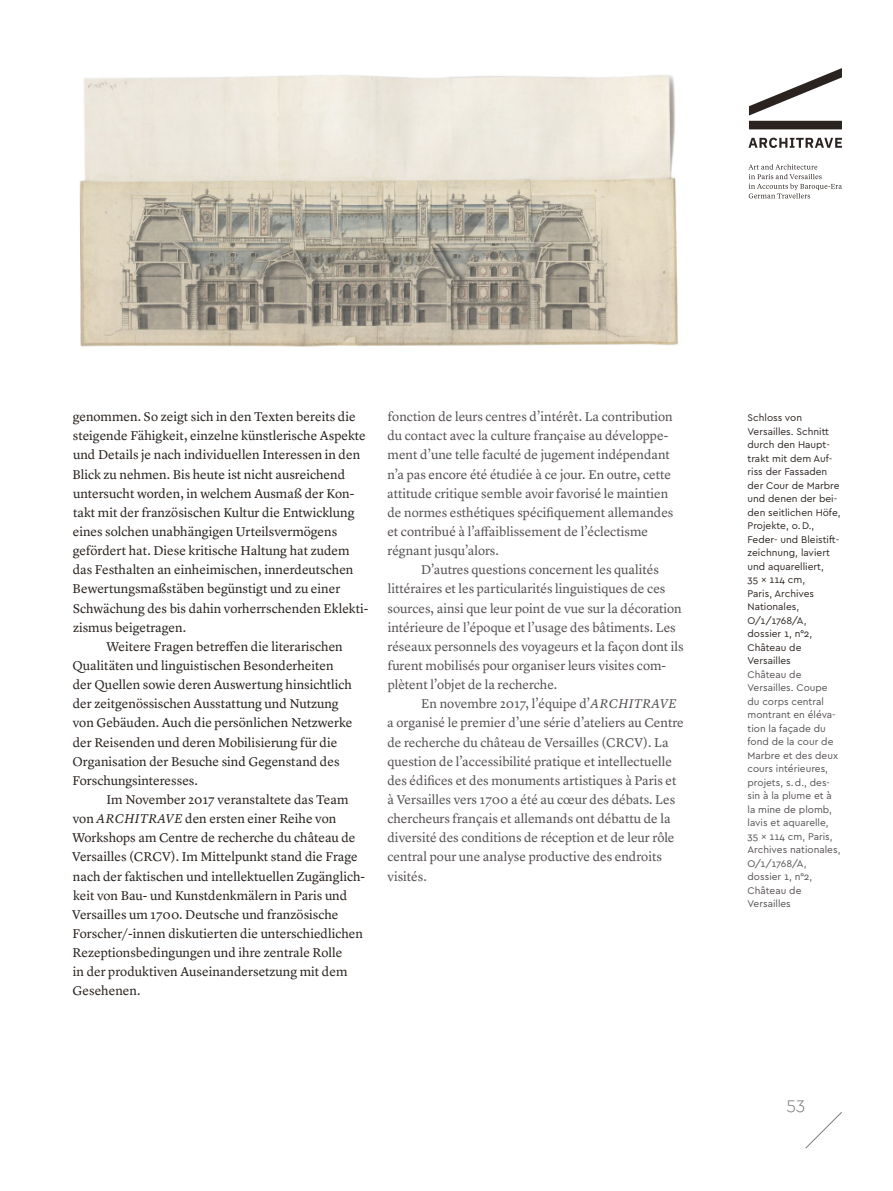
<style>
.page{position:relative;width:893px;height:1191px;background:#fff}
.page>*{position:absolute;margin:0;border:0;box-sizing:border-box;transform-origin:0 0}
.t1{font:300 18px "Cera Pro";color:#7d7c7b}
.t2{font:13.2px "Lyon Text";color:#2a231f}
.t3{font:13.2px/19.2px "Lyon Text";color:#555150}
.t4{font:10.2px/13.5px "Cera Pro";color:#2a231f}
.t5{font:10.2px/13.5px "Cera Pro";color:#555150}
.s1{font-style:italic}
</style>
<div class="page">
<svg style="left:805px;top:1112px;width:37px;height:37px"></svg>
<img style="left:79px;top:75px;width:599px;height:272px">
<svg style="left:748px;top:68px;width:94px;height:130px"></svg>
<p class="t2" style="left:73px;top:406px;width:284px">genommen. So zeigt sich in den Texten bereits die</p>
<p class="t2" style="left:73px;top:426px;width:295px">steigende Fähigkeit, einzelne künstlerische Aspekte</p>
<p class="t2" style="left:73px;top:445px;width:289px">und Details je nach individuellen Interessen in den</p>
<p class="t2" style="left:73px;top:464px;width:274px">Blick zu nehmen. Bis heute ist nicht ausreichend</p>
<p class="t2" style="left:73px;top:483px;width:283px">untersucht worden, in welchem Ausmaß der Kon-</p>
<p class="t2" style="left:73px;top:502px;width:283px">takt mit der französischen Kultur die Entwicklung</p>
<p class="t2" style="left:73px;top:521px;width:266px">eines solchen unabhängigen Urteilsvermögens</p>
<p class="t2" style="left:73px;top:540px;width:278px">gefördert hat. Diese kritische Haltung hat zudem</p>
<p class="t2" style="left:73px;top:560px;width:282px">das Festhalten an einheimischen, innerdeutschen</p>
<p class="t2" style="left:73px;top:579px;width:269px">Bewertungsmaßstäben begünstigt und zu einer</p>
<p class="t2" style="left:73px;top:598px;width:297px">Schwächung des bis dahin vorherrschenden Eklekti-</p>
<p class="t2" style="left:73px;top:617px;width:115px">zismus beigetragen.</p>
<p class="t2" style="left:106px;top:636px;width:238px">Weitere Fragen betreffen die literarischen</p>
<p class="t2" style="left:73px;top:655px;width:263px">Qualitäten und linguistischen Besonderheiten</p>
<p class="t2" style="left:73px;top:674px;width:281px">der Quellen sowie deren Auswertung hinsichtlich</p>
<p class="t2" style="left:73px;top:693px;width:267px">der zeitgenössischen Ausstattung und Nutzung</p>
<p class="t2" style="left:73px;top:713px;width:281px">von Gebäuden. Auch die persönlichen Netzwerke</p>
<p class="t2" style="left:73px;top:732px;width:266px">der Reisenden und deren Mobilisierung für die</p>
<p class="t2" style="left:73px;top:751px;width:268px">Organisation der Besuche sind Gegenstand des</p>
<p class="t2" style="left:73px;top:770px;width:127px">Forschungsinteresses.</p>
<p class="t2" style="left:107px;top:789px;width:243px">Im November 2017 veranstaltete das Team</p>
<p class="t2" style="left:73px;top:808px;width:265px">von <span class="s1">ARCHITRAVE</span> den ersten einer Reihe von</p>
<p class="t2" style="left:72px;top:827px;width:285px">Workshops am Centre de recherche du château de</p>
<p class="t2" style="left:72px;top:847px;width:287px">Versailles (CRCV). Im Mittelpunkt stand die Frage</p>
<p class="t2" style="left:73px;top:866px;width:293px">nach der faktischen und intellektuellen Zugänglich-</p>
<p class="t2" style="left:73px;top:885px;width:276px">keit von Bau- und Kunstdenkmälern in Paris und</p>
<p class="t2" style="left:72px;top:904px;width:268px">Versailles um 1700. Deutsche und französische</p>
<p class="t2" style="left:73px;top:923px;width:292px">Forscher/-innen diskutierten die unterschiedlichen</p>
<p class="t2" style="left:73px;top:942px;width:271px">Rezeptionsbedingungen und ihre zentrale Rolle</p>
<p class="t2" style="left:73px;top:961px;width:276px">in der produktiven Auseinandersetzung mit dem</p>
<p class="t2" style="left:73px;top:981px;width:69px">Gesehenen.</p>
<p class="t3" style="left:387px;top:406px;width:288px">fonction de leurs centres d’intérêt. La contribution du contact avec la culture française au développe&shy;ment d’une telle faculté de jugement indépendant n’a pas encore été étudiée à ce jour. En outre, cette attitude critique semble avoir favorisé le maintien de normes esthétiques spécifiquement allemandes et contribué à l’affaiblissement de l’éclectisme régnant jusqu’alors.</p>
<p class="t3" style="left:388px;top:559px;width:298px;text-indent:34px">D’autres questions concernent les qualités littéraires et les particularités linguistiques de ces sources, ainsi que leur point de vue sur la décoration intérieure de l’époque et l’usage des bâtiments. Les réseaux personnels des voyageurs et la façon dont ils furent mobilisés pour organiser leurs visites com&shy;plètent l’objet de la recherche.</p>
<p class="t3" style="left:387px;top:693px;width:298px;text-indent:34px">En novembre 2017, l’équipe d’<span class="s1">ARCHITRAVE </span>a organisé le premier d’une série d’ateliers au Centre de recherche du château de Versailles (CRCV). La question de l’accessibilité pratique et intellectuelle des édifices et des monuments artistiques à Paris et à Versailles vers 1700 a été au cœur des débats. Les chercheurs français et allemands ont débattu de la diversité des conditions de réception et de leur rôle central pour une analyse productive des endroits visités.</p>
<p class="t4" style="left:747px;top:410px;width:95px">Schloss von<br>Versailles. Schnitt durch den Haupt&shy;trakt mit dem Auf&shy;riss der Fassaden der Cour de Marbre und denen der bei&shy;den seitlichen Höfe,<br>Projekte, o. D.,<br>Feder- und Bleistift&shy;zeichnung, laviert und aquarelliert,<br>35 × 114 cm,<br>Paris, Archives<br>Nationales,<br>O/1/1768/A, dossier 1, n°2,<br>Château de<br>Versailles</p>
<p class="t5" style="left:747px;top:667px;width:94px">Château de<br>Versailles. Coupe du corps central montrant en éléva&shy;tion la façade du fond de la cour de<br>Marbre et des deux cours intérieures, projets, s. d., des&shy;sin à la plume et à la mine de plomb, lavis et aquarelle,<br>35 × 114 cm, Paris,<br>Archives nationales,<br>O/1/1768/A, dossier 1, n°2,<br>Château de<br>Versailles</p>
<h1 class="t1" style="left:787px;top:1092px;width:20px">53</h1>
</div>
